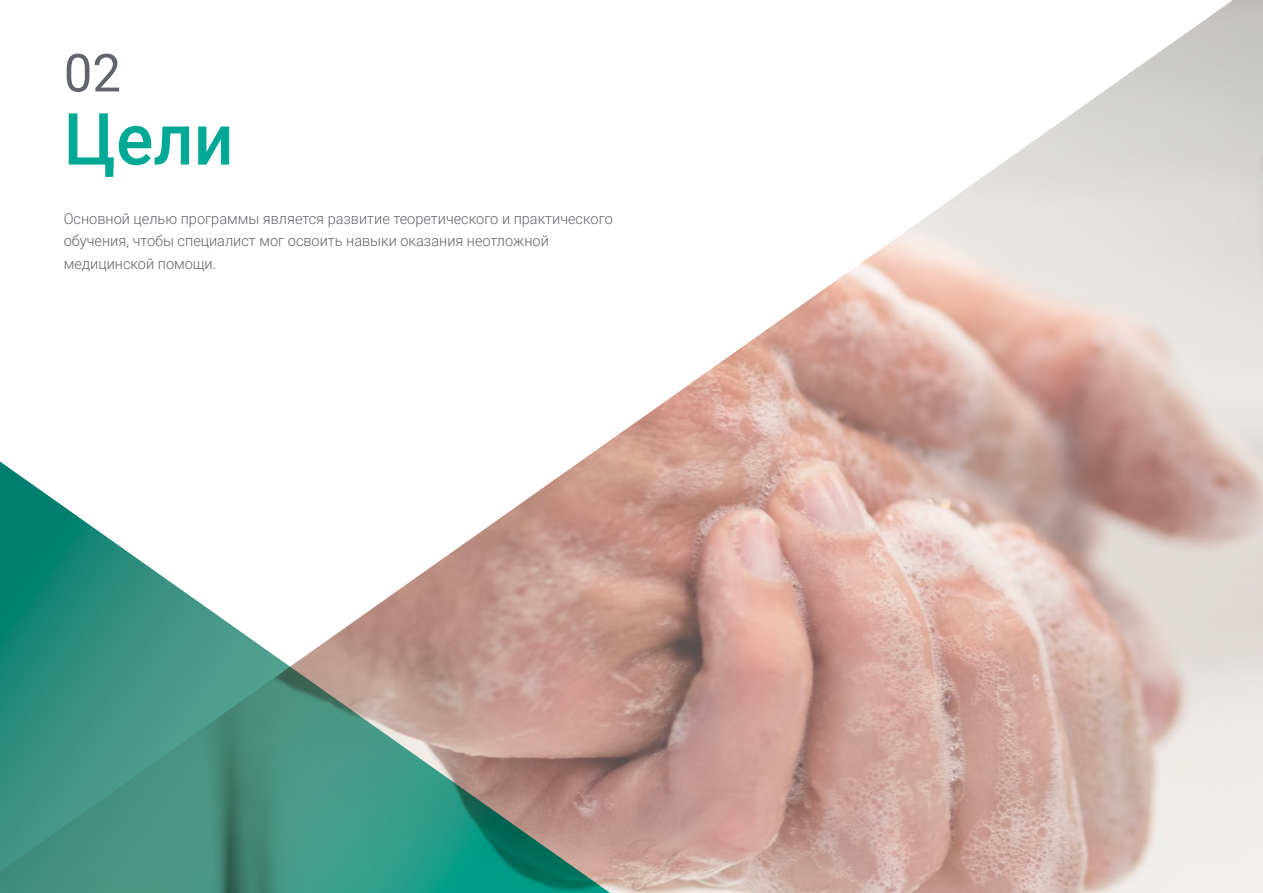
<style>
.page{position:relative;width:1263px;height:893px;background:#fff}
.page>*{position:absolute;margin:0;border:0;box-sizing:border-box;transform-origin:0 0}
.t1{font:500 72px "Roboto";color:#00a996}
.t2{font:52.5px "Roboto";color:#61646a}
.t3{font:300 15px/22.5px "Roboto";color:#61646a}
</style>
<div class="page">
<img style="left:602px;top:0;width:661px;height:893px">
<svg style="left:0;top:446px;width:640px;height:447px"></svg>
<h2 class="t2" style="left:64px;top:36px;width:59px">02</h2>
<h1 class="t1" style="left:64px;top:89px;width:171px">Цели</h1>
<p class="t3" style="left:64px;top:207px;width:550px">Основной целью программы является развитие теоретического и практического обучения, чтобы специалист мог освоить навыки оказания неотложной медицинской помощи.</p>
</div>
